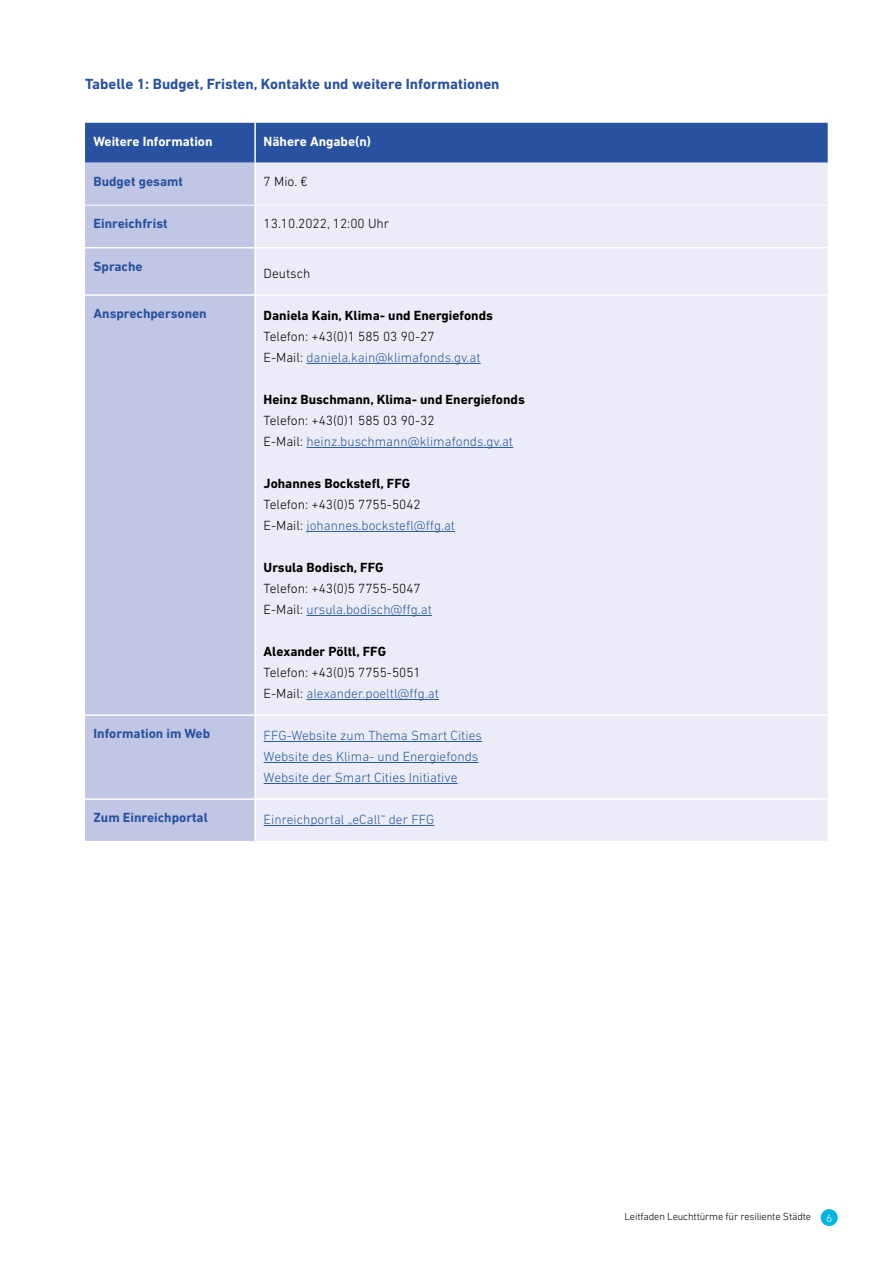
<style>
.page{position:relative;width:893px;height:1263px;background:#fff}
.page>*{position:absolute;margin:0;border:0;box-sizing:border-box;transform-origin:0 0}
.p_Tabellenbeschriftu{font:700 15px "DIN Next LT Pro";color:#2852a0}
.td_Tabellentext{font:300 13.5px "DIN Next LT Pro";color:#275b9b}
.td_Tabellentext-2{font:300 13.5px "DIN Next LT Pro";color:#000}
.td_Tabellentext-3{font:700 13.5px "DIN Next LT Pro";color:#000}
.td_Tabellentext-4{font:700 13.5px "DIN Next LT Pro";color:#2852a0}
.th_Tabellenkopf{font:700 13.5px "DIN Next LT Pro";color:#fff}
.t1{font:300 10.5px "DIN Next LT Pro";letter-spacing:-.015em;color:#000}
.s1{color:#000}
.s2{font-size:12px;color:#fff}
</style>
<div class="page">
<div style="left:821px;top:1209px;width:17px;height:17px;background:#00b5e2;border-radius:50%"></div>
<div style="left:85px;top:123px;width:743px;height:40px;background:#2852a0"></div>
<div style="left:85px;top:163px;width:169px;height:678px;background:#c2c6e5"></div>
<div style="left:256px;top:163px;width:572px;height:678px;background:#ebecf7"></div>
<hr style="left:85px;top:247px;width:169px;height:1px;background:#fff">
<hr style="left:256px;top:247px;width:572px;height:1px;background:#fff">
<hr style="left:85px;top:294px;width:169px;height:2px;background:#fff">
<hr style="left:256px;top:294px;width:572px;height:2px;background:#fff">
<hr style="left:85px;top:714px;width:169px;height:2px;background:#fff">
<hr style="left:256px;top:714px;width:572px;height:2px;background:#fff">
<hr style="left:85px;top:798px;width:169px;height:2px;background:#fff">
<hr style="left:256px;top:798px;width:572px;height:2px;background:#fff">
<hr style="left:85px;top:205px;width:170px;height:1px;background:#fff">
<hr style="left:255px;top:205px;width:573px;height:1px;background:#fff">
<hr style="left:254px;top:123px;width:2px;height:40px;background:#fff">
<hr style="left:306px;top:363px;width:175px;height:1px;background:#275b9b">
<hr style="left:306px;top:447px;width:207px;height:1px;background:#275b9b">
<hr style="left:306px;top:531px;width:149px;height:1px;background:#275b9b">
<hr style="left:306px;top:615px;width:126px;height:1px;background:#275b9b">
<hr style="left:306px;top:699px;width:133px;height:1px;background:#275b9b">
<hr style="left:264px;top:741px;width:218px;height:1px;background:#275b9b">
<hr style="left:264px;top:762px;width:214px;height:1px;background:#275b9b">
<hr style="left:264px;top:783px;width:194px;height:1px;background:#275b9b">
<hr style="left:264px;top:825px;width:170px;height:1px;background:#275b9b">
<p class="p_Tabellenbeschriftu" style="left:85px;top:75px;width:416px">Tabelle 1: Budget, Fristen, Kontakte und weitere Informationen</p>
<p class="th_Tabellenkopf" style="left:94px;top:133px;width:121px">Weitere Information</p>
<p class="th_Tabellenkopf" style="left:264px;top:133px;width:109px">Nähere Angabe(n)</p>
<p class="td_Tabellentext-4" style="left:94px;top:173px;width:91px">Budget gesamt</p>
<p class="td_Tabellentext-2" style="left:264px;top:173px;width:45px">7 Mio. €</p>
<p class="td_Tabellentext-4" style="left:94px;top:216px;width:76px">Einreichfrist</p>
<p class="td_Tabellentext-2" style="left:264px;top:216px;width:127px">13.10.2022, 12:00 Uhr</p>
<p class="td_Tabellentext-4" style="left:94px;top:258px;width:51px">Sprache</p>
<p class="td_Tabellentext-2" style="left:264px;top:266px;width:48px">Deutsch</p>
<p class="td_Tabellentext-4" style="left:94px;top:305px;width:115px">Ansprechpersonen</p>
<p class="td_Tabellentext-3" style="left:264px;top:308px;width:231px">Daniela Kain, Klima- und Energiefonds</p>
<p class="td_Tabellentext-2" style="left:264px;top:329px;width:172px">Telefon: +43(0)1 585 03 90-27</p>
<p class="td_Tabellentext" style="left:264px;top:350px;width:219px"><span class="s1">E-Mail:</span> daniela.kain@klimafonds.gv.at</p>
<p class="td_Tabellentext-3" style="left:264px;top:392px;width:263px">Heinz Buschmann, Klima- und Energiefonds</p>
<p class="td_Tabellentext-2" style="left:264px;top:413px;width:172px">Telefon: +43(0)1 585 03 90-32</p>
<p class="td_Tabellentext" style="left:264px;top:434px;width:251px"><span class="s1">E-Mail:</span> heinz.buschmann@klimafonds.gv.at</p>
<p class="td_Tabellentext-3" style="left:264px;top:476px;width:148px">Johannes Bockstefl, FFG</p>
<p class="td_Tabellentext-2" style="left:264px;top:497px;width:159px">Telefon: +43(0)5 7755-5042</p>
<p class="td_Tabellentext" style="left:264px;top:518px;width:193px"><span class="s1">E-Mail:</span> johannes.bockstefl@ffg.at</p>
<p class="td_Tabellentext-3" style="left:264px;top:560px;width:122px">Ursula Bodisch, FFG</p>
<p class="td_Tabellentext-2" style="left:264px;top:581px;width:159px">Telefon: +43(0)5 7755-5047</p>
<p class="td_Tabellentext" style="left:264px;top:602px;width:170px"><span class="s1">E-Mail:</span> ursula.bodisch@ffg.at</p>
<p class="td_Tabellentext-3" style="left:264px;top:644px;width:124px">Alexander Pöltl, FFG</p>
<p class="td_Tabellentext-2" style="left:264px;top:665px;width:159px">Telefon: +43(0)5 7755-5051</p>
<p class="td_Tabellentext" style="left:264px;top:686px;width:177px"><span class="s1">E-Mail:</span> alexander.poeltl@ffg.at</p>
<p class="td_Tabellentext-4" style="left:94px;top:725px;width:118px">Information im Web</p>
<p class="td_Tabellentext" style="left:264px;top:728px;width:220px">FFG-Website zum Thema Smart Cities</p>
<p class="td_Tabellentext" style="left:264px;top:749px;width:216px">Website des Klima- und Energiefonds</p>
<p class="td_Tabellentext" style="left:264px;top:770px;width:195px">Website der Smart Cities Initiative</p>
<p class="td_Tabellentext-4" style="left:94px;top:809px;width:116px">Zum Einreichportal</p>
<p class="td_Tabellentext" style="left:264px;top:812px;width:172px">Einreichportal „eCall“ der FFG</p>
<p class="t1" style="left:624px;top:1211px;width:209px">Leitfaden Leuchttürme für resiliente Städte <span class="s2">6</span></p>
</div>
